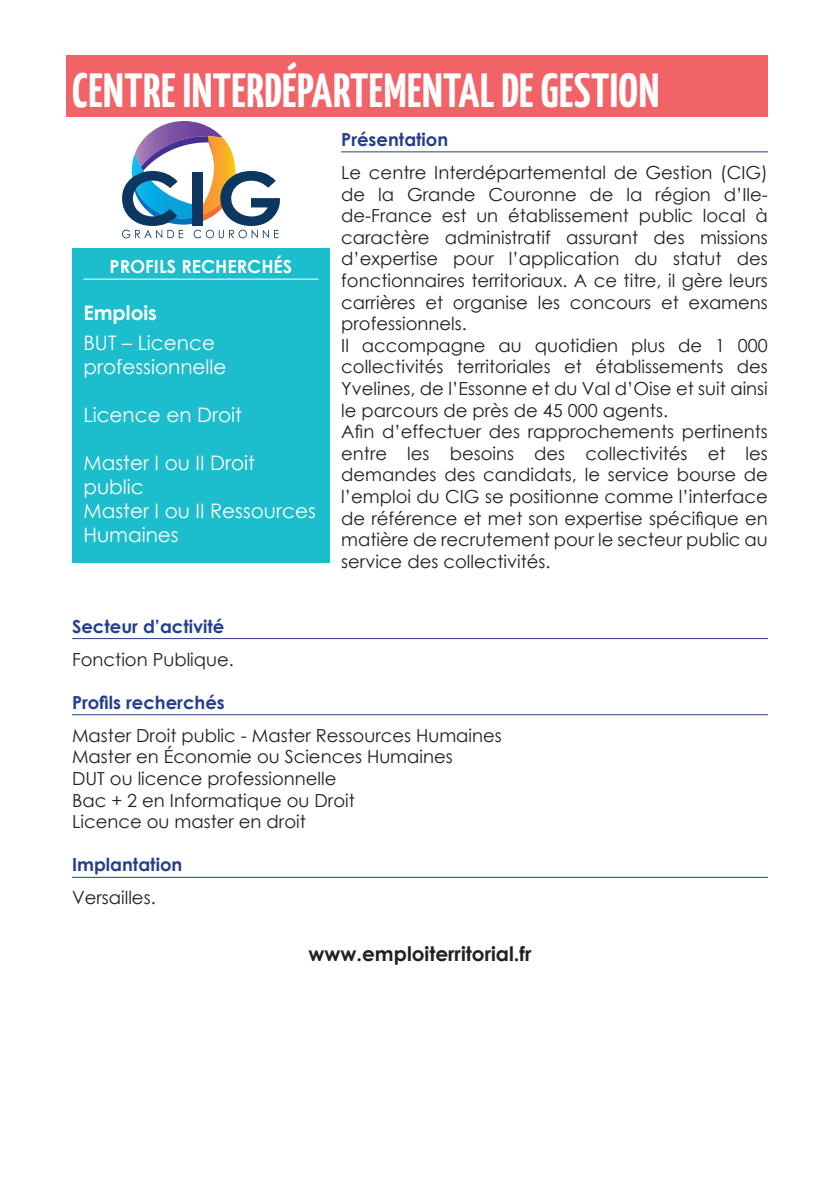
<style>
.page{position:relative;width:840px;height:1191px;background:#fff}
.page>*{position:absolute;margin:0;border:0;box-sizing:border-box;transform-origin:0 0}
.titre_1{font:700 48px "Yanone Kaffeesatz";letter-spacing:.01em;color:#fff}
.texte_profil_recherc{font:20px/24px "Century Gothic";color:#fff}
.site{font:700 20px "Century Gothic";color:#231f20}
.intertitre_profil_re{font:700 20px "Century Gothic";color:#fff}
.t1{font:18px/21.6px "Century Gothic";color:#231f20;text-align:justify}
.texte_principal_-_in{font:700 18px "Century Gothic";color:#253f8e}
.titre_profil_recherc{font:700 18px "Century Gothic";color:#fff}
</style>
<div class="page">
<div style="left:66px;top:55px;width:701px;height:62px;background:#f16366"></div>
<hr style="left:341px;top:151px;width:426px;height:1px;background:#253f8e">
<hr style="left:72px;top:638px;width:695px;height:1px;background:#253f8e">
<hr style="left:72px;top:714px;width:695px;height:1px;background:#253f8e">
<hr style="left:72px;top:877px;width:695px;height:1px;background:#253f8e">
<svg style="left:122px;top:121px;width:158px;height:117px"></svg>
<div style="left:72px;top:248px;width:258px;height:315px;background:#1cbdcc"></div>
<hr style="left:83px;top:279px;width:235px;height:1px;background:#fff">
<p class="titre_1" style="left:72px;top:61px;width:588px">CENTRE INTERDÉPARTEMENTAL DE GESTION</p>
<p class="texte_principal_-_in" style="left:341px;top:126px;width:108px">Présentation</p>
<p class="t1" style="left:341px;top:161px;width:428px">Le centre Interdépartemental de Gestion (CIG) de la Grande Couronne de la région d’Ile&shy;de-France est un établissement public local à caractère administratif assurant des missions d’expertise pour l’application du statut des fonctionnaires territoriaux. A ce titre, il gère leurs carrières et organise les concours et examens professionnels.</p>
<p class="t1" style="left:341px;top:334px;width:428px">Il accompagne au quotidien plus de 1 000 collectivités territoriales et établissements des Yvelines, de l’Essonne et du Val d’Oise et suit ainsi le parcours de près de 45 000 agents.</p>
<p class="t1" style="left:341px;top:420px;width:428px">Afin d’effectuer des rapprochements pertinents entre les besoins des collectivités et les demandes des candidats, le service bourse de l’emploi du CIG se positionne comme l’interface de référence et met son expertise spécifique en matière de recrutement pour le secteur public au service des collectivités.</p>
<p class="titre_profil_recherc" style="left:110px;top:253px;width:184px">PROFILS RECHERCHÉS</p>
<p class="intertitre_profil_re" style="left:83px;top:297px;width:75px">Emplois</p>
<p class="texte_profil_recherc" style="left:83px;top:330px;width:145px">BUT – Licence professionnelle</p>
<p class="texte_profil_recherc" style="left:83px;top:402px;width:160px">Licence en Droit</p>
<p class="texte_profil_recherc" style="left:83px;top:450px;width:173px">Master I ou II Droit public</p>
<p class="texte_profil_recherc" style="left:83px;top:498px;width:234px">Master I ou II Ressources<br>Humaines</p>
<p class="texte_principal_-_in" style="left:72px;top:612px;width:154px">Secteur d’activité</p>
<p class="t1" style="left:72px;top:648px;width:160px">Fonction Publique.</p>
<p class="texte_principal_-_in" style="left:72px;top:688px;width:154px">Profils recherchés</p>
<p class="t1" style="left:72px;top:724px;width:431px">Master Droit public - Master Ressources Humaines</p>
<p class="t1" style="left:72px;top:746px;width:382px">Master en Économie ou Sciences Humaines</p>
<p class="t1" style="left:72px;top:767px;width:266px">DUT ou licence professionnelle</p>
<p class="t1" style="left:72px;top:789px;width:284px">Bac + 2 en Informatique ou Droit</p>
<p class="t1" style="left:72px;top:810px;width:235px">Licence ou master en droit</p>
<p class="texte_principal_-_in" style="left:72px;top:851px;width:112px">Implantation</p>
<p class="t1" style="left:72px;top:886px;width:82px">Versailles.</p>
<p class="site" style="left:308px;top:939px;width:224px">www.emploiterritorial.fr</p>
</div>
